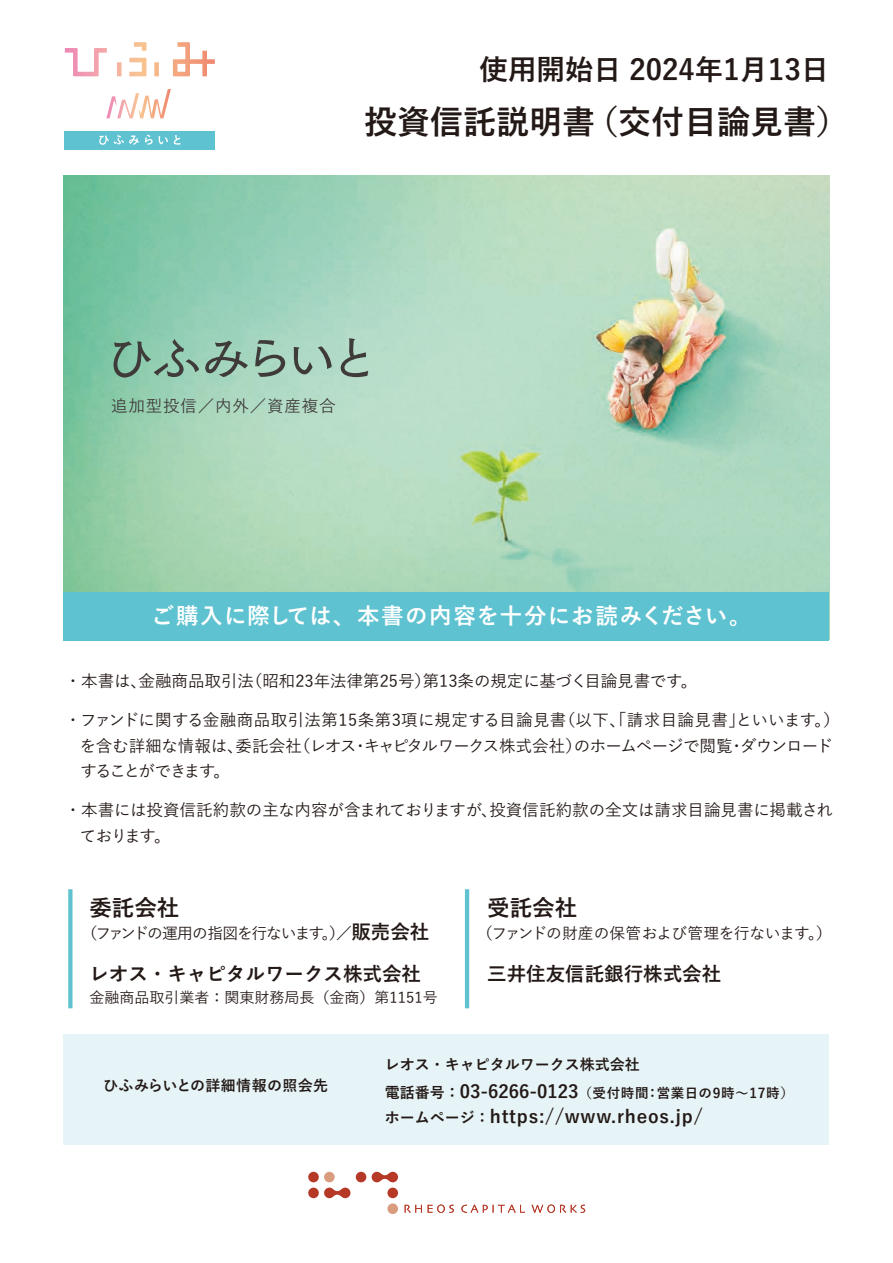
<style>
.page{position:relative;width:893px;height:1263px;background:#fff}
.page>*{position:absolute;margin:0;border:0;box-sizing:border-box;transform-origin:0 0}
.t1{font:700 33px "Yu Go Pr 6 N";color:#231916}
.t2{font:700 28.5px "Yu Go Pr 6 N";color:#231916}
.t3{font:700 22.5px "Yu Go Pr 6 N";letter-spacing:.045em;color:#fff}
.t4{font:700 22.5px "Yu Go Pr 6 N";color:#231916}
.t5{font:700 19.5px "Yu Go Pr 6 N";color:#231916}
.t6{font:700 18px "Yu Go Pr 6 N";letter-spacing:.04em;color:#231916}
.t7{font:500 16.5px/25.5px "Yu Go Pr 6 N";letter-spacing:-.02em;color:#231916}
.t8{font:500 16.5px/25.5px "Yu Go Pr 6 N";color:#231916}
.t9{font:500 16.5px "Yu Go Pr 6 N";letter-spacing:.05em;color:#3f3b3a}
.t10{font:500 15.75px "Yu Go Pr 6 N";letter-spacing:-.075em;color:#231916}
.t11{font:500 15.75px "Yu Go Pr 6 N";letter-spacing:-.025em;color:#231916}
.t12{font:500 15px "Yu Go Pr 6 N";color:#231916}
.t13{font:700 15px "Yu Go Pr 6 N";color:#231916}
.t14{font:700 15px "Yu Go Pr 6 N";letter-spacing:.025em;color:#231916}
.t15{font:700 13.5px "Yu Go Pr 6 N";letter-spacing:.05em;color:#231916}
.s1{font-weight:700;font-size:19.5px}
.s2{font-size:15px}
.s3{font-size:18px}
</style>
<div class="page">
<img style="left:64px;top:175px;width:765px;height:417px">
<svg style="left:114px;top:339px;width:85px;height:38px;background:#7dab96"></svg>
<svg style="left:205px;top:341px;width:43px;height:36px;background:#85a796"></svg>
<svg style="left:255px;top:340px;width:30px;height:37px"></svg>
<svg style="left:294px;top:346px;width:38px;height:28px"></svg>
<svg style="left:341px;top:338px;width:27px;height:39px"></svg>
<div style="left:64px;top:592px;width:765px;height:48px;background:#5ec2d0"></div>
<div style="left:64px;top:1034px;width:765px;height:111px;background:#e7f4f7"></div>
<div style="left:65px;top:131px;width:150px;height:18px;background:#5ec2d0"></div>
<svg style="left:65px;top:42px;width:150px;height:34px"></svg>
<svg style="left:106px;top:89px;width:65px;height:29px"></svg>
<svg style="left:99px;top:135px;width:40px;height:10px"></svg>
<svg style="left:145px;top:135px;width:8px;height:10px"></svg>
<svg style="left:159px;top:136px;width:9px;height:8px"></svg>
<svg style="left:174px;top:135px;width:6px;height:10px"></svg>
<svg style="left:405px;top:1205px;width:17px;height:8px"></svg>
<svg style="left:428px;top:1204px;width:26px;height:9px"></svg>
<svg style="left:461px;top:1205px;width:64px;height:8px"></svg>
<svg style="left:532px;top:1204px;width:53px;height:9px"></svg>
<div style="left:308px;top:1172px;width:11px;height:10px;background:#b63827;border-radius:50%"></div>
<div style="left:308px;top:1187px;width:11px;height:11px;background:#b63827;border-radius:50%"></div>
<div style="left:324px;top:1172px;width:11px;height:10px;background:#d99c7e;border-radius:50%"></div>
<div style="left:356px;top:1172px;width:10px;height:10px;background:#b63827;border-radius:50%"></div>
<div style="left:387px;top:1187px;width:11px;height:11px;background:#b63827;border-radius:50%"></div>
<div style="left:387px;top:1203px;width:11px;height:11px;background:#d99c7e;border-radius:50%"></div>
<div style="left:324px;top:1187px;width:11px;height:11px;background:#b63827;border-radius:50%"></div>
<div style="left:340px;top:1187px;width:10px;height:11px;background:#b63827;border-radius:50%"></div>
<svg style="left:333px;top:1189px;width:9px;height:7px"></svg>
<div style="left:372px;top:1172px;width:10px;height:10px;background:#b63827;border-radius:50%"></div>
<div style="left:387px;top:1172px;width:11px;height:10px;background:#b63827;border-radius:50%"></div>
<svg style="left:380px;top:1173px;width:10px;height:7px"></svg>
<hr style="left:465px;top:889px;width:4px;height:119px;background:#5ec2d0">
<div style="left:68px;top:889px;width:5px;height:119px;background:#5ec2d0"></div>
<h2 class="t2" style="left:480px;top:54px;width:351px">使用開始日 2024年1月13日</h2>
<h1 class="t1" style="left:364px;top:103px;width:487px">投資信託説明書（交付目論見書）</h1>
<p class="t9" style="left:111px;top:391px;width:226px">追加型投信／内外／資産複合</p>
<h3 class="t3" style="left:151px;top:603px;width:602px">ご購入に際しては、本書の内容を十分にお読みください。</h3>
<p class="t8" style="left:65px;top:666px;width:634px">・本書は、金融商品取引法（昭和23年法律第25号）第13条の規定に基づく目論見書です。</p>
<p class="t7" style="left:80px;top:705px;width:761px;text-indent:-15px">・ファンドに関する金融商品取引法第15条第3項に規定する目論見書（以下、「請求目論見書」といいます。）を含む詳細な情報は、委託会社（レオス・キャピタルワークス株式会社）のホームページで閲覧・ダウンロードすることができます。</p>
<p class="t8" style="left:80px;top:795px;width:754px;text-indent:-15px">・本書には投資信託約款の主な内容が含まれておりますが、投資信託約款の全文は請求目論見書に掲載されております。</p>
<h3 class="t4" style="left:89px;top:895px;width:91px">委託会社</h3>
<p class="t10" style="left:82px;top:918px;width:349px">（ファンドの運用の指図を行ないます。）／<span class="s1">販売会社</span></p>
<p class="t5" style="left:89px;top:962px;width:333px">レオス・キャピタルワークス株式会社</p>
<p class="t12" style="left:89px;top:984px;width:350px">金融商品取引業者：関東財務局長（金商）第1151号</p>
<h3 class="t4" style="left:487px;top:895px;width:91px">受託会社</h3>
<p class="t11" style="left:477px;top:918px;width:357px">（ファンドの財産の保管および管理を行ないます。）</p>
<p class="t5" style="left:487px;top:962px;width:235px">三井住友信託銀行株式会社</p>
<p class="t13" style="left:385px;top:1056px;width:256px">レオス・キャピタルワークス株式会社</p>
<p class="t14" style="left:103px;top:1077px;width:227px">ひふみらいとの詳細情報の照会先</p>
<p class="t15" style="left:385px;top:1085px;width:411px"><span class="s2">電話番号：</span><span class="s3">03-6266-0123</span>（受付時間：営業日の9時～17時）</p>
<p class="t6" style="left:385px;top:1106px;width:319px"><span class="s2">ホームページ：</span>https://www.rheos.jp/</p>
</div>
